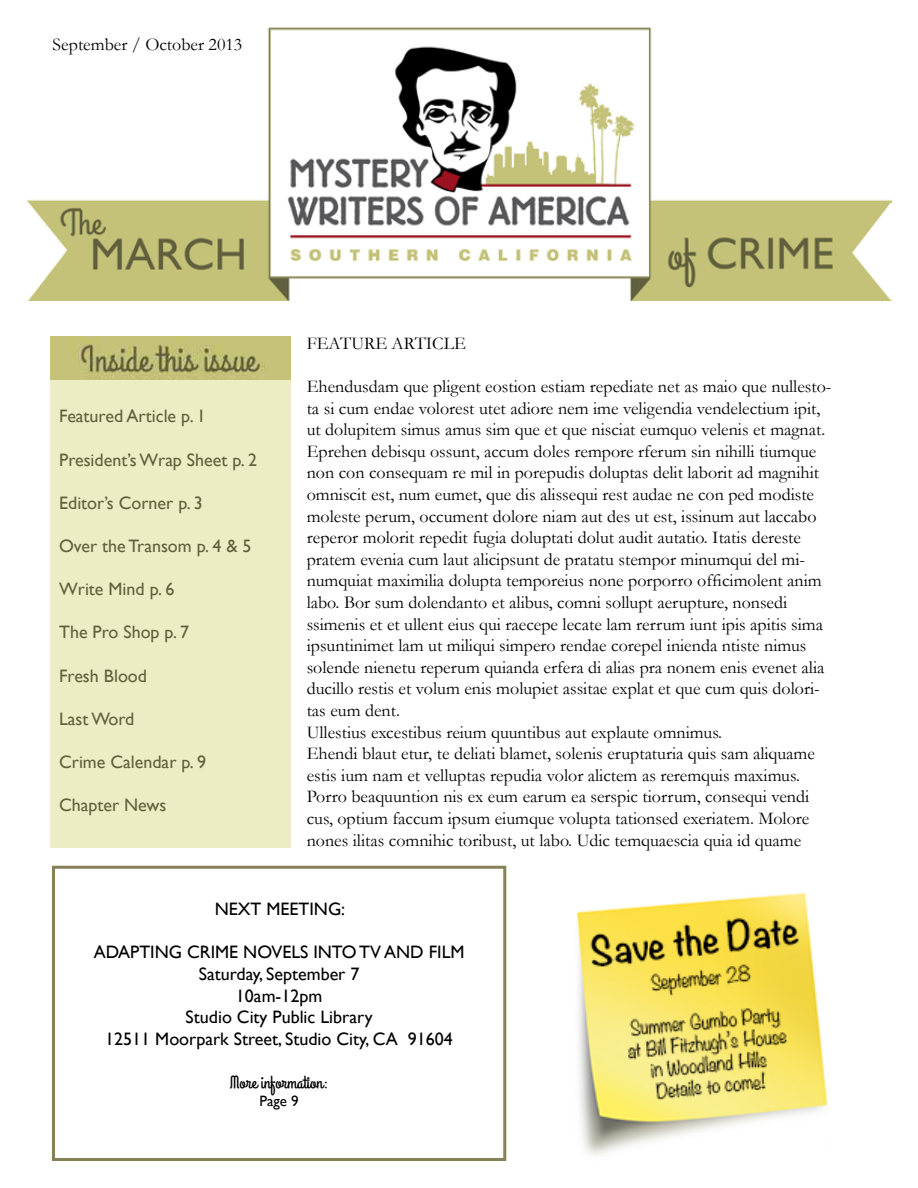
<style>
.page{position:relative;width:918px;height:1188px;background:#fff}
.page>*{position:absolute;margin:0;border:0;box-sizing:border-box;transform-origin:0 0}
.t1{font:18px/21.6px "Garamond";color:#000}
.t2{font:18px "Gill Sans";color:#60603c}
.t3{font:18px/21.6px "Gill Sans";color:#000;text-align:center}
.t4{font:18px "Grand Hotel";color:#000}
.t5{font:15px "Gill Sans";color:#000}
</style>
<div class="page">
<img style="left:27px;top:27px;width:864px;height:273px">
<img style="left:51px;top:337px;width:240px;height:43px">
<div style="left:51px;top:380px;width:240px;height:468px;background:#ededc5"></div>
<div style="left:52px;top:866px;width:454px;height:295px;border:3px solid #868156"></div>
<img style="left:576px;top:892px;width:252px;height:263px">
<p class="t1" style="left:53px;top:33px;width:191px">September / October 2013</p>
<p class="t2" style="left:59px;top:406px;width:148px">Featured Article p. 1</p>
<p class="t2" style="left:59px;top:449px;width:199px">President’s Wrap Sheet p. 2</p>
<p class="t2" style="left:59px;top:492px;width:145px">Editor’s Corner p. 3</p>
<p class="t2" style="left:59px;top:535px;width:194px">Over the Transom p. 4 &amp; 5</p>
<p class="t2" style="left:59px;top:579px;width:117px">Write Mind p. 6</p>
<p class="t2" style="left:59px;top:622px;width:132px">The Pro Shop p. 7</p>
<p class="t2" style="left:59px;top:665px;width:89px">Fresh Blood</p>
<p class="t2" style="left:59px;top:708px;width:77px">Last Word</p>
<p class="t2" style="left:59px;top:751px;width:148px">Crime Calendar p. 9</p>
<p class="t2" style="left:59px;top:795px;width:109px">Chapter News</p>
<p class="t1" style="left:307px;top:332px;width:161px">FEATURE ARTICLE</p>
<p class="t1" style="left:307px;top:375px;width:526px">Ehendusdam que pligent eostion estiam repediate net as maio que nullesto&shy;ta si cum endae volorest utet adiore nem ime veligendia vendelectium ipit, ut dolupitem simus amus sim que et que nisciat eumquo velenis et magnat.<br>Eprehen debisqu ossunt, accum doles rempore rferum sin nihilli tiumque non con consequam re mil in porepudis doluptas delit laborit ad magnihit omniscit est, num eumet, que dis alissequi rest audae ne con ped modiste moleste perum, occument dolore niam aut des ut est, issinum aut laccabo reperor molorit repedit fugia doluptati dolut audit autatio. Itatis dereste pratem evenia cum laut alicipsunt de pratatu stempor minumqui del mi&shy;numquiat maximilia dolupta temporeius none porporro officimolent anim labo. Bor sum dolendanto et alibus, comni sollupt aerupture, nonsedi ssimenis et et ullent eius qui raecepe lecate lam rerrum iunt ipis apitis sima ipsuntinimet lam ut miliqui simpero rendae corepel inienda ntiste nimus solende nienetu reperum quianda erfera di alias pra nonem enis evenet alia ducillo restis et volum enis molupiet assitae explat et que cum quis dolori&shy;tas eum dent.<br>Ullestius excestibus reium quuntibus aut explaute omnimus.<br>Ehendi blaut etur, te deliati blamet, solenis eruptaturia quis sam aliquame estis ium nam et velluptas repudia volor alictem as reremquis maximus.<br>Porro beaquuntion nis ex eum earum ea serspic tiorrum, consequi vendi cus, optium faccum ipsum eiumque volupta tationsed exeriatem. Molore nones ilitas comnihic toribust, ut labo. Udic temquaescia quia id quame</p>
<p class="t3" style="left:215px;top:898px;width:132px">NEXT MEETING:</p>
<p class="t3" style="left:94px;top:941px;width:372px">ADAPTING CRIME NOVELS INTO TV AND FILM<br>Saturday, September 7<br>10am-12pm<br>Studio City Public Library<br>12511 Moorpark Street, Studio City, CA 91604</p>
<p class="t4" style="left:230px;top:1071px;width:100px">More information:</p>
<p class="t5" style="left:259px;top:1092px;width:41px">Page 9</p>
</div>
